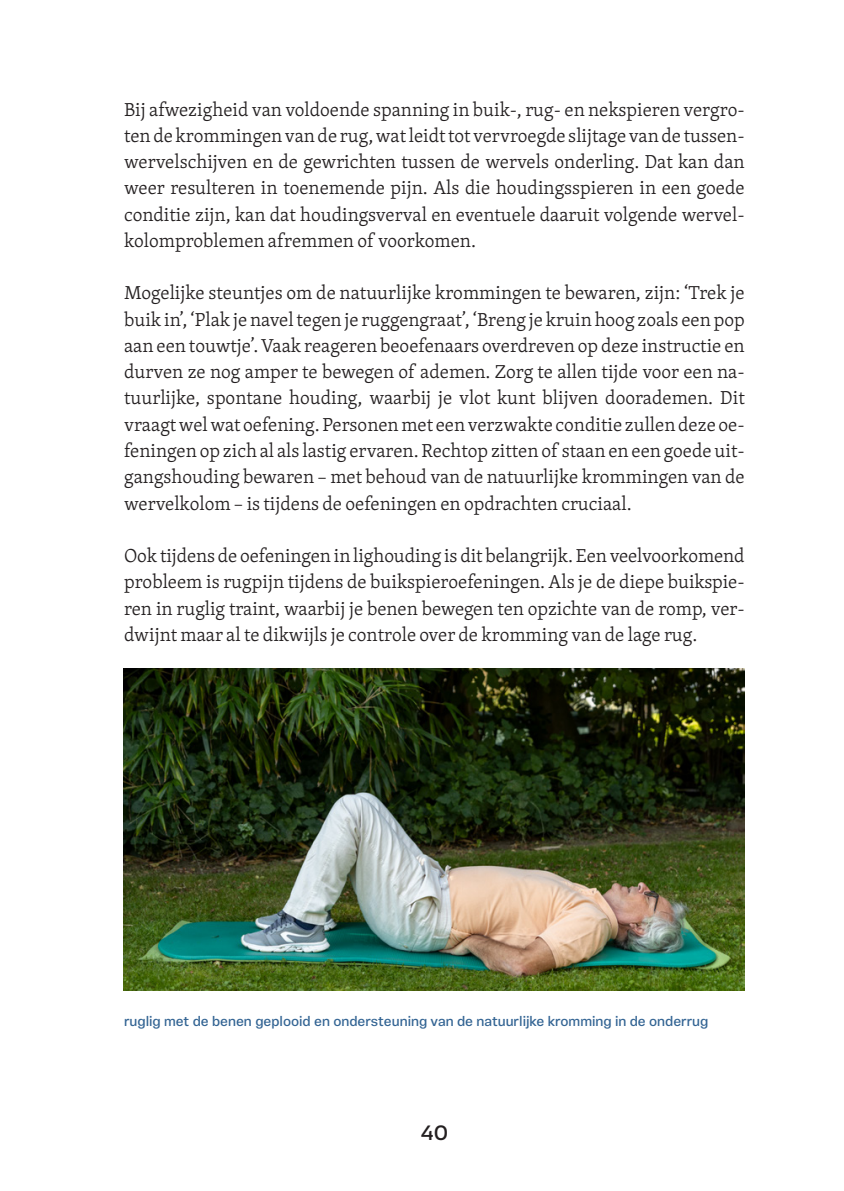
<style>
.page{position:relative;width:844px;height:1191px;background:#fff}
.page>*{position:absolute;margin:0;border:0;box-sizing:border-box;transform-origin:0 0}
.t1{font:21px "Vinila Variable";color:#231f20}
.t2{font:300 19.25px/26.2px "Skolar Latin";color:#231f20;text-align:justify}
.t3{font:14px "Vinila Variable";color:#346594}
</style>
<div class="page">
<img style="left:123px;top:668px;width:621px;height:322px">
<p class="t2" style="left:124px;top:95px;width:622px">Bij afwezigheid van voldoende spanning in buik-, rug- en nekspieren vergro&shy;ten de krommingen van de rug, wat leidt tot vervroegde slijtage van de tussen&shy;wervelschijven en de gewrichten tussen de wervels onderling. Dat kan dan weer resulteren in toenemende pijn. Als die houdingsspieren in een goede conditie zijn, kan dat houdingsverval en eventuele daaruit volgende wervel&shy;kolomproblemen afremmen of voorkomen.</p>
<p class="t2" style="left:124px;top:279px;width:622px">Mogelijke steuntjes om de natuurlijke krommingen te bewaren, zijn: ‘Trek je buik in’, ‘Plak je navel tegen je ruggengraat’, ‘Breng je kruin hoog zoals een pop aan een touwtje’. Vaak reageren beoefenaars overdreven op deze instructie en durven ze nog amper te bewegen of ademen. Zorg te allen tijde voor een na&shy;tuurlijke, spontane houding, waarbij je vlot kunt blijven doorademen. Dit vraagt wel wat oefening. Personen met een verzwakte conditie zullen deze oe&shy;feningen op zich al als lastig ervaren. Rechtop zitten of staan en een goede uit&shy;gangshouding bewaren – met behoud van de natuurlijke krommingen van de wervelkolom – is tijdens de oefeningen en opdrachten cruciaal.</p>
<p class="t2" style="left:124px;top:542px;width:622px">Ook tijdens de oefeningen in lighouding is dit belangrijk. Een veelvoorkomend probleem is rugpijn tijdens de buikspieroefeningen. Als je de diepe buikspie&shy;ren in ruglig traint, waarbij je benen bewegen ten opzichte van de romp, ver&shy;dwijnt maar al te dikwijls je controle over de kromming van de lage rug.</p>
<p class="t3" style="left:124px;top:1013px;width:585px">ruglig met de benen geplooid en ondersteuning van de natuurlijke kromming in de onderrug</p>
<p class="t1" style="left:420px;top:1120px;width:29px">40</p>
</div>
